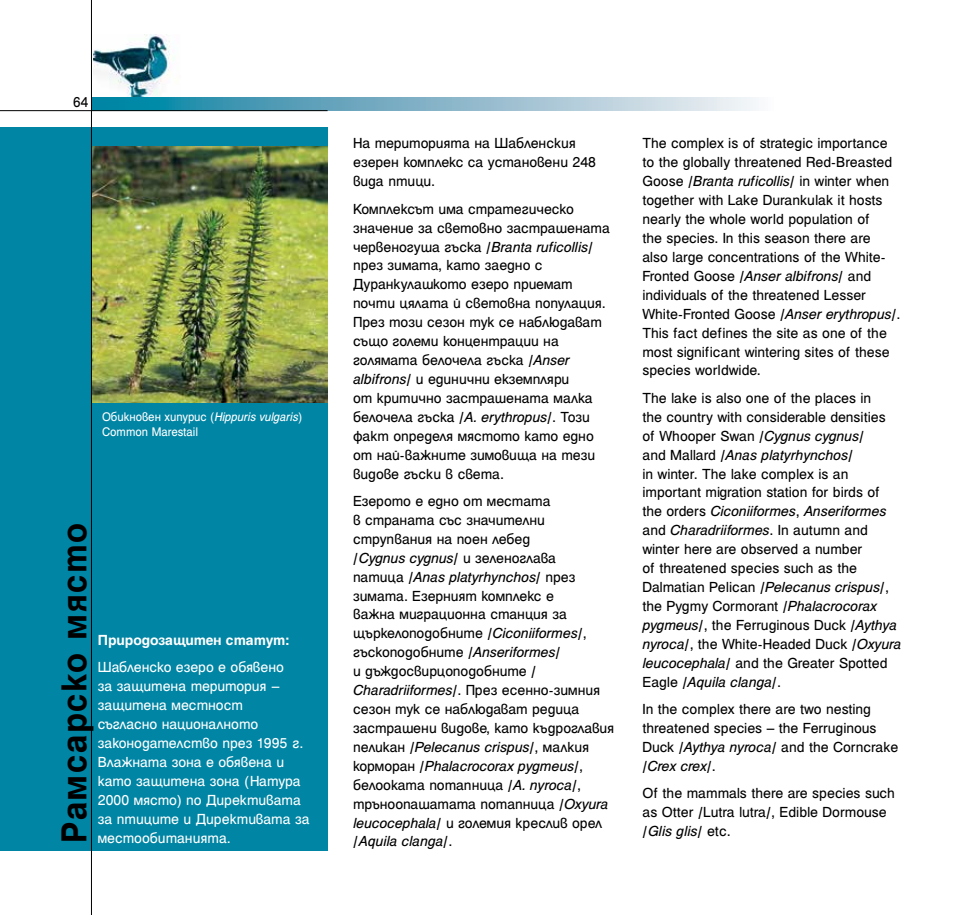
<style>
.page{position:relative;width:970px;height:915px;background:#fff}
.page>*{position:absolute;margin:0;border:0;box-sizing:border-box;transform-origin:0 0}
.t1{font:700 39px "Helen Bg";letter-spacing:.045em;color:#000;scale:.95 1}
.t2{font:15.75px/18.9px "Helen Bg";color:#000}
.t3{font:15.75px/18.9px "Helen Bg";color:#fff}
.t4{font:700 15.75px "Helen Bg";color:#fff}
.t5{font:italic 15.75px "Helen Bg";color:#000}
.t6{font:15.75px "Helen Bg";color:#000;scale:.95 1}
.t7{font:13.5px/15.6px "Helen Bg";color:#fff;scale:.95 1}
.s1{font-style:italic}
.s2{font-style:normal}
</style>
<div class="page">
<div style="left:0;top:128px;width:327px;height:722px;background:#0085a4"></div>
<img style="left:94px;top:34px;width:87px;height:64px">
<svg style="left:92px;top:98px;width:664px;height:13px;background:#7fb6c9"></svg>
<img style="left:92px;top:147px;width:235px;height:255px">
<hr style="left:0;top:110px;width:327px;height:1px;background:#000">
<hr style="left:91px;top:0;width:1px;height:914px;background:#000">
<p class="t6" style="left:73px;top:96px;width:17px">64</p>
<p class="t7" style="left:102px;top:409px;width:212px">Обикновен хипурис (<span class="s1">Hippuris vulgaris</span>)<br>Common Marestail</p>
<h1 class="t1" style="left:59px;top:842px;width:337px;rotate:-90deg">Рамсарско място</h1>
<p class="t4" style="left:98px;top:633px;width:194px">Природозащитен статут:</p>
<p class="t3" style="left:98px;top:658px;width:213px">Шабленско езеро е обявено<br>за защитена територия – защитена местност<br>съгласно националното законодателство през 1995 г.<br>Влажната зона е обявена и като защитена зона (Натура<br>2000 място) по Директивата за птиците и Директивата за местообитанията.</p>
<p class="t2" style="left:353px;top:135px;width:244px">На територията на Шабленския езерен комплекс са установени 248 вида птици.</p>
<p class="t2" style="left:353px;top:200px;width:258px">Комплексът има стратегическо значение за световно застрашената червеногуша гъска /<span class="s1">Branta ruficollis</span>/ през зимата, като заедно с<br>Дуранкулашкото езеро приемат почти цялата й световна популация.<br>През този сезон тук се наблюдават също големи концентрации на голямата белочела гъска /<span class="s1">Anser albifrons</span>/ и единични екземпляри<br>от критично застрашената малка белочела гъска /<span class="s1">A. erythropus</span>/. Този факт определя мястото като едно от най-важните зимовища на тези видове гъски в света.</p>
<p class="t2" style="left:353px;top:492px;width:263px">Езерото е едно от местата<br>в страната със значителни струпвания на поен лебед<br>/<span class="s1">Cygnus cygnus</span>/ и зеленоглава<br>патица /<span class="s1">Anas platyrhynchos</span>/ през зимата. Езерният комплекс е<br>важна миграционна станция за щъркелоподобните /<span class="s1">Ciconiiformes</span>/, гъскоподобните /<span class="s1">Anseriformes</span>/<br>и дъждосвирцоподобните /<br><span class="s1">Charadriiformes</span>/. През есенно-зимния сезон тук се наблюдават редица застрашени видове, като къдроглавия пеликан /<span class="s1">Pelecanus crispus</span>/, малкия корморан /<span class="s1">Phalacrocorax pygmeus</span>/, белооката потапница /<span class="s1">A. nyroca</span>/, тръноопашатата потапница /<span class="s1">Oxyura leucocephala</span>/ и големия креслив орел /<span class="s1">Aquila clanga</span>/.</p>
<p class="t2" style="left:642px;top:135px;width:259px">The complex is of strategic importance to the globally threatened Red-Breasted Goose /<span class="s1">Branta ruficollis</span>/ in winter when together with Lake Durankulak it hosts nearly the whole world population of<br>the species. In this season there are<br>also large concentrations of the White-Fronted Goose /<span class="s1">Anser albifrons</span>/ and individuals of the threatened Lesser White-Fronted Goose /<span class="s1">Anser erythropus</span>/.<br>This fact defines the site as one of the most significant wintering sites of these species worldwide.</p>
<p class="t2" style="left:642px;top:389px;width:260px">The lake is also one of the places in<br>the country with considerable densities of Whooper Swan /<span class="s1">Cygnus cygnus</span>/<br>and Mallard /<span class="s1">Anas platyrhynchos</span>/<br>in winter. The lake complex is an important migration station for birds of the orders <span class="s1">Ciconiiformes</span>, <span class="s1">Anseriformes </span>and <span class="s1">Charadriiformes</span>. In autumn and winter here are observed a number<br>of threatened species such as the Dalmatian Pelican /<span class="s1">Pelecanus crispus</span>/, the Pygmy Cormorant /<span class="s1">Phalacrocorax pygmeus</span>/, the Ferruginous Duck /<span class="s1">Aythya nyroca</span>/, the White-Headed Duck /<span class="s1">Oxyura leucocephala</span>/ and the Greater Spotted Eagle /<span class="s1">Aquila clanga</span>/.</p>
<p class="t2" style="left:642px;top:700px;width:257px">In the complex there are two nesting threatened species – the Ferruginous<br>Duck /<span class="s1">Aythya nyroca</span>/ and the Corncrake /<span class="s1">Crex crex</span>/.</p>
<p class="t2" style="left:642px;top:784px;width:254px">Of the mammals there are species such as Otter /Lutra lutra/, Edible Dormouse</p>
<p class="t5" style="left:642px;top:821px;width:90px"><span class="s2">/</span>Glis glis<span class="s2">/ etc.</span></p>
</div>
